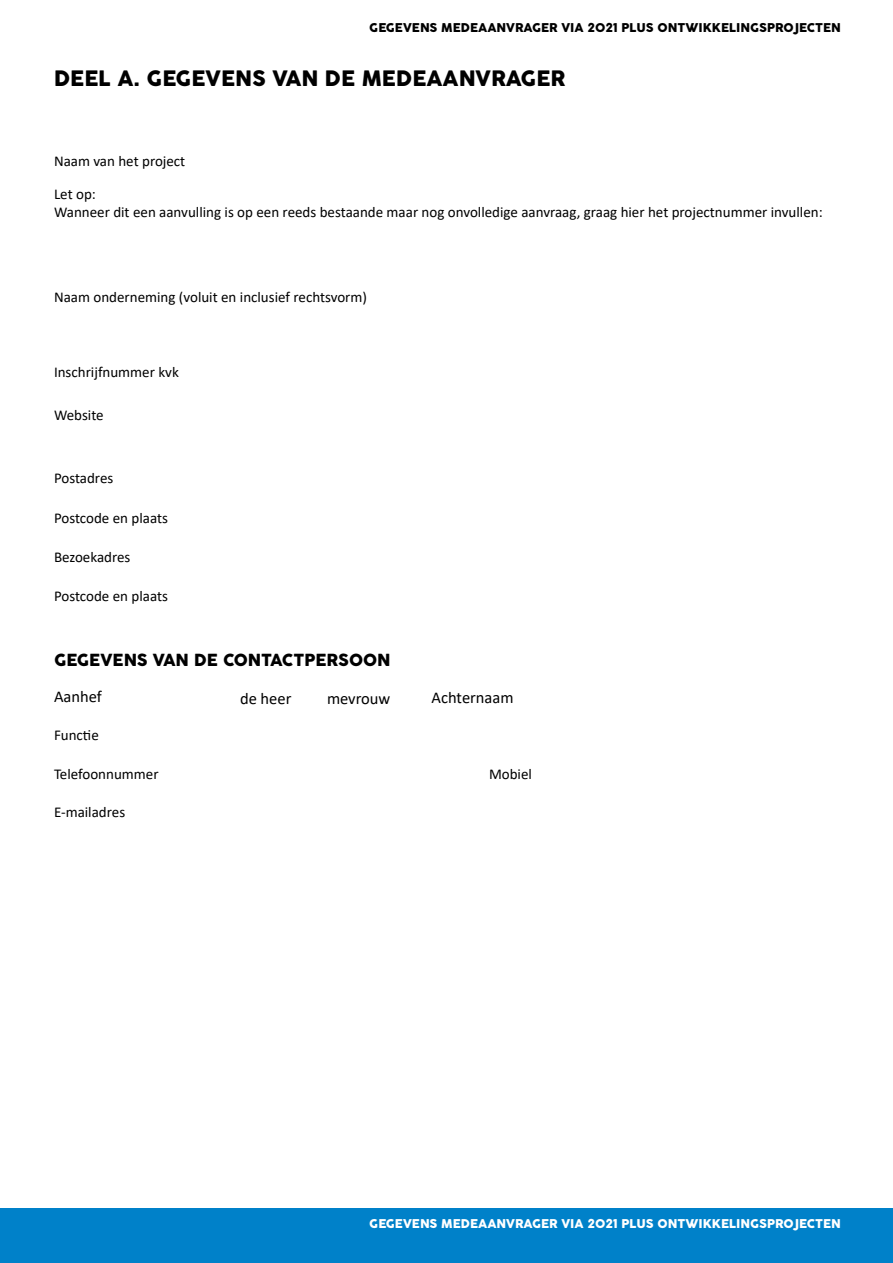
<style>
.page{position:relative;width:893px;height:1263px;background:#fff}
.page>*{position:absolute;margin:0;border:0;box-sizing:border-box;transform-origin:0 0}
.t1{font:21px "Cocogoose Pro";color:#000}
.Paragraaf{font:16.5px "Calibri";color:#000}
.t2{font:16.5px "Cocogoose Pro";color:#000}
.t3{font:15px "Calibri";color:#000}
.t4{font:12px "Cocogoose Pro";color:#000}
.t5{font:12px "Cocogoose Pro";color:#fff}
</style>
<div class="page">
<div style="left:0;top:1209px;width:893px;height:54px;background:#0081c9"></div>
<p class="t4" style="left:369px;top:19px;width:473px">GEGEVENS MEDEAANVRAGER VIA 2021 PLUS ONTWIKKELINGSPROJECTEN</p>
<p class="t1" style="left:54px;top:65px;width:513px">DEEL A. GEGEVENS VAN DE MEDEAANVRAGER</p>
<p class="t3" style="left:54px;top:151px;width:133px">Naam van het project</p>
<p class="t3" style="left:54px;top:184px;width:43px">Let op:</p>
<p class="t3" style="left:54px;top:202px;width:770px">Wanneer dit een aanvulling is op een reeds bestaande maar nog onvolledige aanvraag, graag hier het projectnummer invullen:</p>
<p class="t3" style="left:54px;top:286px;width:315px">Naam onderneming (voluit en inclusief rechtsvorm)</p>
<p class="t3" style="left:54px;top:362px;width:126px">Inschrijfnummer kvk</p>
<p class="t3" style="left:54px;top:405px;width:51px">Website</p>
<p class="t3" style="left:54px;top:468px;width:61px">Postadres</p>
<p class="t3" style="left:54px;top:507px;width:115px">Postcode en plaats</p>
<p class="t3" style="left:54px;top:546px;width:78px">Bezoekadres</p>
<p class="t3" style="left:54px;top:585px;width:115px">Postcode en plaats</p>
<p class="t2" style="left:54px;top:649px;width:338px">GEGEVENS VAN DE CONTACTPERSOON</p>
<p class="Paragraaf" style="left:54px;top:685px;width:49px">Aanhef</p>
<p class="Paragraaf" style="left:240px;top:687px;width:53px">de heer</p>
<p class="Paragraaf" style="left:327px;top:687px;width:65px">mevrouw</p>
<p class="Paragraaf" style="left:432px;top:686px;width:84px">Achternaam</p>
<p class="t3" style="left:54px;top:725px;width:46px">Functie</p>
<p class="t3" style="left:54px;top:764px;width:106px">Telefoonnummer</p>
<p class="t3" style="left:489px;top:764px;width:44px">Mobiel</p>
<p class="t3" style="left:54px;top:802px;width:73px">E-mailadres</p>
<p class="t5" style="left:369px;top:1216px;width:473px">GEGEVENS MEDEAANVRAGER VIA 2021 PLUS ONTWIKKELINGSPROJECTEN</p>
</div>
